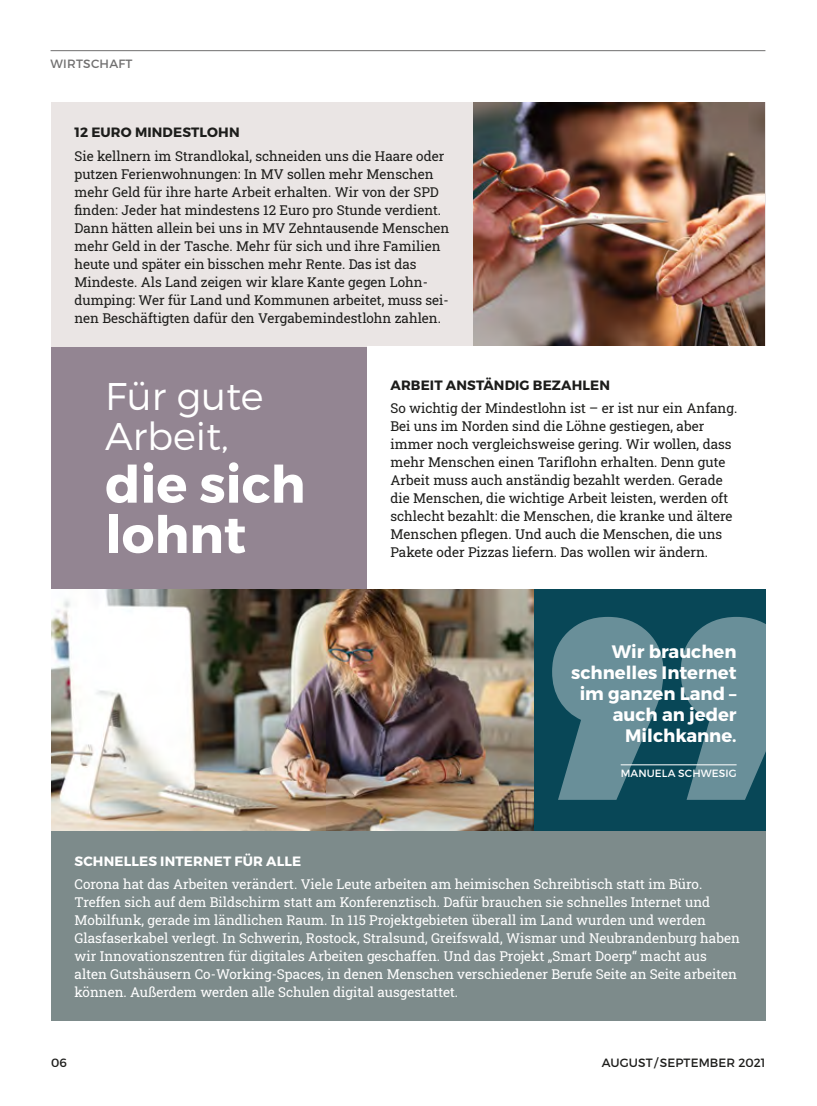
<style>
.page{position:relative;width:817px;height:1106px;background:#fff}
.page>*{position:absolute;margin:0;border:0;box-sizing:border-box;transform-origin:0 0}
.t1{font:700 51.3px/50.2px "Montserrat";color:#fff}
.t2{font:300 38.55px/40.7px "Montserrat";color:#fff}
.t3{font:700 18px/21px "Montserrat";color:#fff;text-align:right}
.t4{font:13.5px/18px "Roboto Slab";color:#1d1d1b}
.t5{font:13.5px/18px "Roboto Slab";color:#fff}
.t6{font:700 13.5px "Montserrat";letter-spacing:.01em;color:#1d1d1b}
.t7{font:700 13.5px "Montserrat";letter-spacing:.01em;color:#fff}
.t8{font:12px "Montserrat";letter-spacing:.01em;color:#1d1d1b}
.t9{font:12px "Montserrat";letter-spacing:.02em;color:#706f6f}
.t10{font:10.5px "Montserrat";letter-spacing:.01em;color:#fff}
</style>
<div class="page">
<div style="left:51px;top:830px;width:714px;height:190px;background:#7d8b8b"></div>
<img style="left:473px;top:102px;width:292px;height:244px">
<div style="left:51px;top:346px;width:316px;height:243px;background:#938592"></div>
<img style="left:51px;top:589px;width:483px;height:241px">
<div style="left:51px;top:102px;width:422px;height:244px;background:#eae5e4"></div>
<div style="left:534px;top:589px;width:231px;height:241px;background:#084757"></div>
<svg style="left:552px;top:617px;width:214px;height:183px;fill:#698f99"></svg>
<hr style="left:620px;top:764px;width:116px;height:1px;background:#fff">
<hr style="left:51px;top:50px;width:714px;height:1px;background:#706f6f">
<p class="t9" style="left:51px;top:56px;width:83px">WIRTSCHAFT</p>
<p class="t6" style="left:74px;top:124px;width:167px">12 EURO MINDESTLOHN</p>
<p class="t4" style="left:74px;top:147px;width:376px">Sie kellnern im Strandlokal, schneiden uns die Haare oder putzen Ferienwohnungen: In MV sollen mehr Menschen mehr Geld für ihre harte Arbeit erhalten. Wir von der SPD finden: Jeder hat mindestens 12 Euro pro Stunde verdient.<br>Dann hätten allein bei uns in MV Zehntausende Menschen mehr Geld in der Tasche. Mehr für sich und ihre Familien heute und später ein bisschen mehr Rente. Das ist das Mindeste. Als Land zeigen wir klare Kante gegen Lohn&shy;dumping: Wer für Land und Kommunen arbeitet, muss sei&shy;nen Beschäftigten dafür den Vergabemindestlohn zahlen.</p>
<h2 class="t2" style="left:105px;top:375px;width:160px">Für gute<br>Arbeit,</h2>
<h1 class="t1" style="left:105px;top:460px;width:202px">die sich lohnt</h1>
<p class="t6" style="left:390px;top:376px;width:221px">ARBEIT ANSTÄNDIG BEZAHLEN</p>
<p class="t4" style="left:390px;top:399px;width:348px">So wichtig der Mindestlohn ist – er ist nur ein -Anfang.<br>Bei uns im Norden sind die Löhne gestiegen, aber immer noch vergleichsweise gering. Wir wollen, dass mehr Menschen einen Tariflohn erhalten. Denn gute Arbeit muss auch anständig bezahlt werden. Gerade die Menschen, die wichtige Arbeit leisten, werden oft schlecht bezahlt: die Menschen, die kranke und ältere Menschen pflegen. Und auch die Menschen, die uns Pakete oder Pizzas liefern. Das wollen wir ändern.</p>
<h3 class="t3" style="left:571px;top:641px;width:167px">Wir brauchen schnelles Internet im ganzen Land – auch an jeder<br>Milchkanne.</h3>
<p class="t10" style="left:620px;top:766px;width:117px">MANUELA SCHWESIG</p>
<p class="t7" style="left:75px;top:852px;width:228px">SCHNELLES INTERNET FÜR ALLE</p>
<p class="t5" style="left:75px;top:875px;width:667px">Corona hat das Arbeiten verändert. Viele Leute arbeiten am heimischen Schreibtisch statt im Büro.<br>Treffen sich auf dem Bildschirm statt am Konferenztisch. Dafür brauchen sie schnelles Internet und Mobilfunk, gerade im ländlichen Raum. In 115 Projektgebieten überall im Land wurden und werden Glasfaserkabel verlegt. In Schwerin, Rostock, Stralsund, Greifswald, Wismar und Neubrandenburg haben wir Innovationszentren für digitales Arbeiten geschaffen. Und das Projekt „Smart Doerp“ macht aus alten Gutshäusern Co-Working-Spaces, in denen Menschen verschiedener Berufe Seite an Seite arbeiten können. Außerdem werden alle Schulen digital ausgestattet.</p>
<p class="t8" style="left:51px;top:1054px;width:17px">06</p>
<p class="t8" style="left:601px;top:1054px;width:165px">AUGUST/SEPTEMBER 2021</p>
</div>
